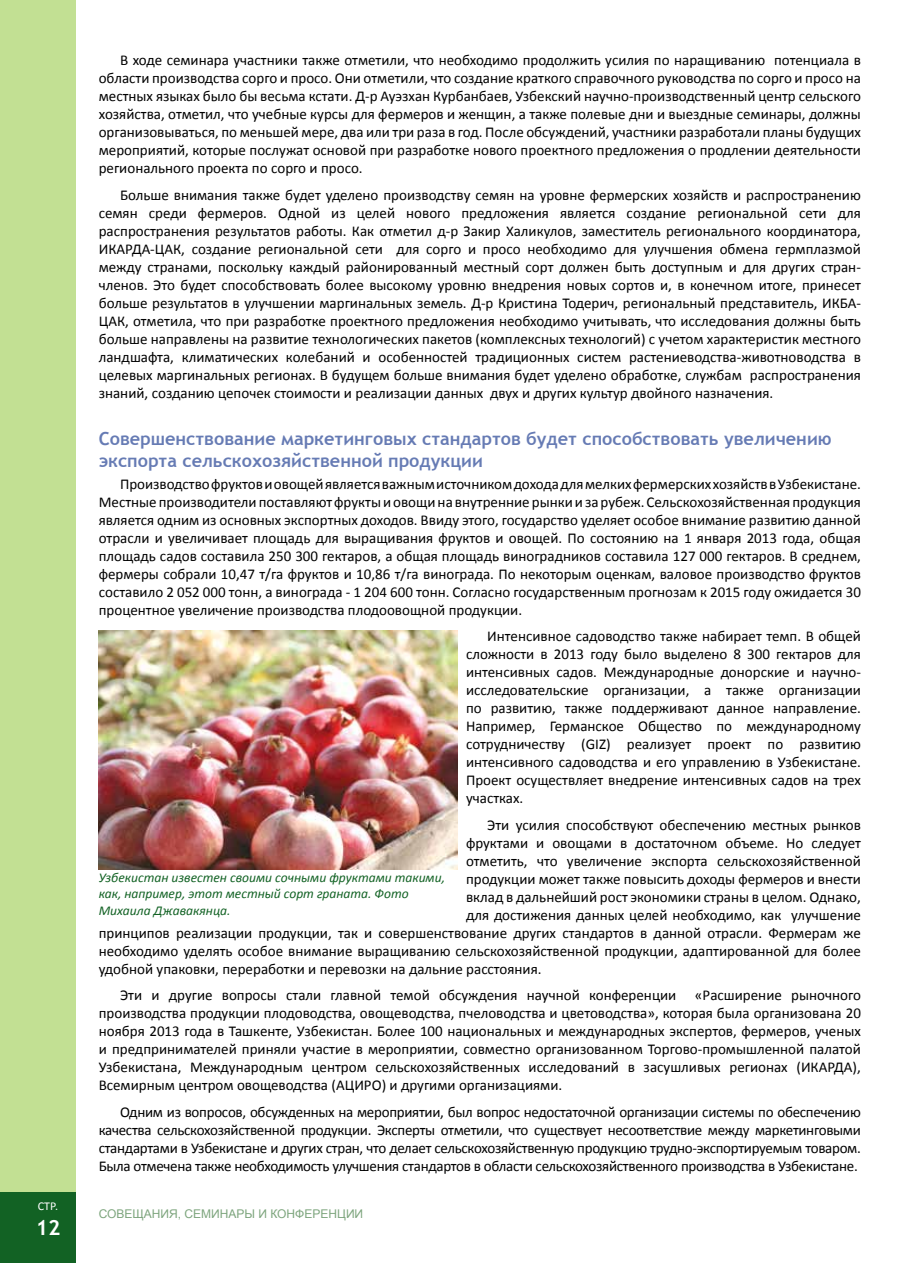
<style>
.page{position:relative;width:915px;height:1263px;background:#fff}
.page>*{position:absolute;margin:0;border:0;box-sizing:border-box;transform-origin:0 0}
.t1{font:700 21px "Trebuchet MS";color:#fff}
.t2{font:700 18px/21.6px "Trebuchet MS";color:#667bb4}
.t3{font:15px/18px "Calibri";color:#000;text-align:justify}
.t4{font:italic 13.5px/16.2px "Calibri";color:#126224}
.t5{font:12px "Arial";color:#7da57d}
.t6{font:12px "Calibri";color:#fff}
</style>
<div class="page">
<div style="left:0;top:0;width:75px;height:1263px;background:#c2e093"></div>
<div style="left:0;top:1193px;width:75px;height:70px;background:#126224"></div>
<img style="left:99px;top:631px;width:358px;height:238px">
<p class="t6" style="left:38px;top:1198px;width:22px">СТР.</p>
<h1 class="t1" style="left:36px;top:1214px;width:26px">12</h1>
<p class="t3" style="left:99px;top:51px;width:763px;text-indent:21px">В ходе семинара участники также отметили, что необходимо продолжить усилия по наращиванию потенциала в области производства сорго и просо. Они отметили, что создание краткого справочного руководства по сорго и просо на местных языках было бы весьма кстати. Д-р Ауэзхан Курбанбаев, Узбекский научно-производственный центр сельского хозяйства, отметил, что учебные курсы для фермеров и женщин, а также полевые дни и выездные семинары, должны организовываться, по меньшей мере, два или три раза в год. После обсуждений, участники разработали планы будущих мероприятий, которые послужат основой при разработке нового проектного предложения о продлении деятельности регионального проекта по сорго и просо.</p>
<p class="t3" style="left:99px;top:186px;width:763px;text-indent:21px">Больше внимания также будет уделено производству семян на уровне фермерских хозяйств и распространению семян среди фермеров. Одной из целей нового предложения является создание региональной сети для распространения результатов работы. Как отметил д-р Закир Халикулов, заместитель регионального координатора, ИКАРДА-ЦАК, создание региональной сети для сорго и просо необходимо для улучшения обмена гермплазмой между странами, поскольку каждый районированный местный сорт должен быть доступным и для других стран&shy;членов. Это будет способствовать более высокому уровню внедрения новых сортов и, в конечном итоге, принесет больше результатов в улучшении маргинальных земель. Д-р Кристина Тодерич, региональный представитель, ИКБА-ЦАК, отметила, что при разработке проектного предложения необходимо учитывать, что исследования должны быть больше направлены на развитие технологических пакетов (комплексных технологий) с учетом характеристик местного ландшафта, климатических колебаний и особенностей традиционных систем растениеводства-животноводства в целевых маргинальных регионах. В будущем больше внимания будет уделено обработке, службам распространения знаний, созданию цепочек стоимости и реализации данных двух и других культур двойного назначения.</p>
<p class="t2" style="left:99px;top:428px;width:734px">Совершенствование маркетинговых стандартов будет способствовать увеличению экспорта сельскохозяйственной продукции</p>
<p class="t3" style="left:99px;top:475px;width:763px;text-indent:21px">Производство фруктов и овощей является важным источником дохода для мелких фермерских хозяйств в Узбекистане.<br>Местные производители поставляют фрукты и овощи на внутренние рынки и за рубеж. Сельскохозяйственная продукция является одним из основных экспортных доходов. Ввиду этого, государство уделяет особое внимание развитию данной отрасли и увеличивает площадь для выращивания фруктов и овощей. По состоянию на 1 января 2013 года, общая площадь садов составила 250 300 гектаров, а общая площадь виноградников составила 127 000 гектаров. В среднем, фермеры собрали 10,47 т/га фруктов и 10,86 т/га винограда. По некоторым оценкам, валовое производство фруктов составило 2 052 000 тонн, а винограда - 1 204 600 тонн. Согласно государственным прогнозам к 2015 году ожидается 30 процентное увеличение производства плодоовощной продукции.</p>
<p class="t3" style="left:466px;top:627px;width:396px;text-indent:21px">Интенсивное садоводство также набирает темп. В общей сложности в 2013 году было выделено 8 300 гектаров для интенсивных садов. Международные донорские и научно&shy;исследовательские организации, а также организации по развитию, также поддерживают данное направление.<br>Например, Германское Общество по международному сотрудничеству (GIZ) реализует проект по развитию интенсивного садоводства и его управлению в Узбекистане.<br>Проект осуществляет внедрение интенсивных садов на трех участках.</p>
<p class="t3" style="left:487px;top:816px;width:375px">Эти усилия способствуют обеспечению местных рынков</p>
<p class="t3" style="left:466px;top:834px;width:396px">фруктами и овощами в достаточном объеме. Но следует</p>
<p class="t3" style="left:466px;top:852px;width:396px">отметить, что увеличение экспорта сельскохозяйственной</p>
<p class="t3" style="left:466px;top:870px;width:396px">продукции может также повысить доходы фермеров и внести</p>
<p class="t3" style="left:466px;top:888px;width:396px">вклад в дальнейший рост экономики страны в целом. Однако,</p>
<p class="t3" style="left:466px;top:906px;width:396px">для достижения данных целей необходимо, как улучшение</p>
<p class="t3" style="left:99px;top:924px;width:763px">принципов реализации продукции, так и совершенствование других стандартов в данной отрасли. Фермерам же</p>
<p class="t3" style="left:99px;top:942px;width:763px">необходимо уделять особое внимание выращиванию сельскохозяйственной продукции, адаптированной для более</p>
<p class="t3" style="left:99px;top:960px;width:444px">удобной упаковки, переработки и перевозки на дальние расстояния.</p>
<p class="t3" style="left:99px;top:986px;width:763px;text-indent:21px">Эти и другие вопросы стали главной темой обсуждения научной конференции «Расширение рыночного производства продукции плодоводства, овощеводства, пчеловодства и цветоводства», которая была организована 20 ноября 2013 года в Ташкенте, Узбекистан. Более 100 национальных и международных экспертов, фермеров, ученых и предпринимателей приняли участие в мероприятии, совместно организованном Торгово-промышленной палатой Узбекистана, Международным центром сельскохозяйственных исследований в засушливых регионах (ИКАРДА), Всемирным центром овощеводства (АЦИРО) и другими организациями.</p>
<p class="t3" style="left:99px;top:1103px;width:763px;text-indent:21px">Одним из вопросов, обсужденных на мероприятии, был вопрос недостаточной организации системы по обеспечению качества сельскохозяйственной продукции. Эксперты отметили, что существует несоответствие между маркетинговыми стандартами в Узбекистане и других стран, что делает сельскохозяйственную продукцию трудно-экспортируемым товаром.<br>Была отмечена также необходимость улучшения стандартов в области сельскохозяйственного производства в Узбекистане.</p>
<p class="t4" style="left:99px;top:869px;width:348px">Узбекистан известен своими сочными фруктами такими, как, например, этот местный сорт граната. Фото<br>Михаила Джавакянца.</p>
<p class="t5" style="left:99px;top:1205px;width:266px">СОВЕЩАНИЯ, СЕМИНАРЫ И КОНФЕРЕНЦИИ</p>
</div>
